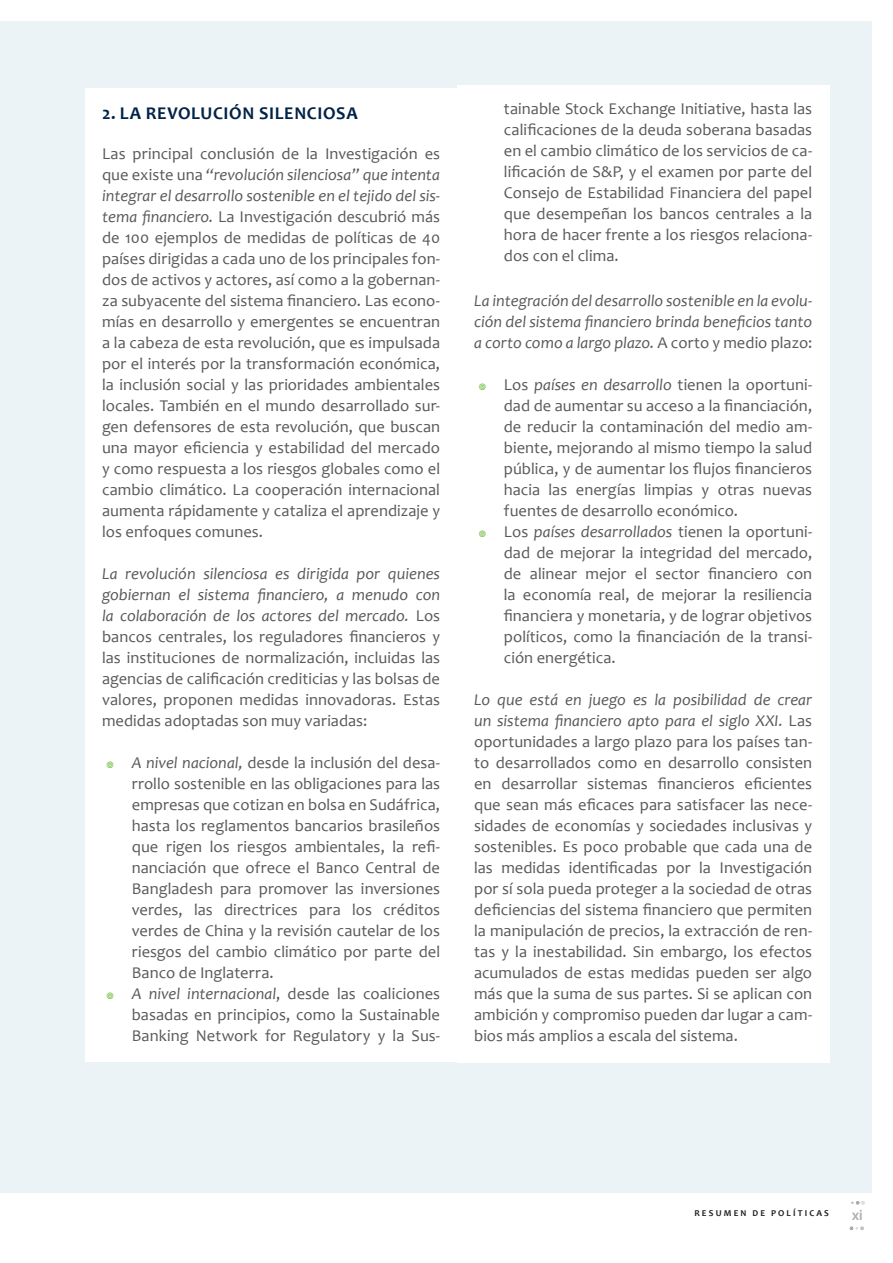
<style>
.page{position:relative;width:893px;height:1263px;background:#fff}
.page>*{position:absolute;margin:0;border:0;box-sizing:border-box;transform-origin:0 0}
.t1{font:700 18px "Candara";letter-spacing:.035em;color:#002347}
.t2{font:16.5px/21px "Candara";color:#58595b;text-align:justify}
.t3{font:italic 16.5px/21px "Candara";color:#58595b;text-align:justify}
.t4{font:15px "Myriad Pro";color:#b0b2b4}
.t5{font:700 9px "Candara";letter-spacing:.24em;color:#231f20}
.s1{font-style:italic}
.s2{font-style:normal}
</style>
<div class="page">
<div style="left:0;top:21px;width:872px;height:1172px;background:#ecf3f6"></div>
<svg style="left:850px;top:1226px;width:14px;height:4px"></svg>
<svg style="left:851px;top:1201px;width:14px;height:4px"></svg>
<div style="left:85px;top:89px;width:372px;height:973px;background:#fff"></div>
<div style="left:457px;top:85px;width:372px;height:977px;background:#fff"></div>
<p class="t1" style="left:102px;top:102px;width:257px">2. LA REVOLUCIÓN SILENCIOSA</p>
<p class="t2" style="left:102px;top:143px;width:340px">Las principal conclusión de la Investigación es que existe una <span class="s1">“revolución silenciosa” que intenta integrar el desarrollo sostenible en el tejido del sis&shy;tema financiero.</span> La Investigación descubrió más de 100 ejemplos de medidas de políticas de 40 países dirigidas a cada uno de los principales fon&shy;dos de activos y actores, así como a la gobernan&shy;za subyacente del sistema financiero. Las econo&shy;mías en desarrollo y emergentes se encuentran a la cabeza de esta revolución, que es impulsada por el interés por la transformación económica, la inclusión social y las prioridades ambientales locales. También en el mundo desarrollado sur&shy;gen defensores de esta revolución, que buscan una mayor eficiencia y estabilidad del mercado y como respuesta a los riesgos globales como el cambio climático. La cooperación internacional aumenta rápidamente y cataliza el aprendizaje y los enfoques comunes.</p>
<p class="t2" style="left:102px;top:563px;width:340px"><span class="s1">La revolución silenciosa es dirigida por quienes gobiernan el sistema financiero, a menudo con la colaboración de los actores del mercado.</span> Los bancos centrales, los reguladores financieros y las instituciones de normalización, incluidas las agencias de calificación crediticias y las bolsas de valores, proponen medidas innovadoras. Estas medidas adoptadas son muy variadas:</p>
<p class="t2" style="left:132px;top:752px;width:310px;text-align:left"><span class="s1">A nivel nacional,</span> desde la inclusión del desa&shy;rrollo sostenible en las obligaciones para las empresas que cotizan en bolsa en Sudáfrica, hasta los reglamentos bancarios brasileños que rigen los riesgos ambientales, la refi&shy;nanciación que ofrece el Banco Central de Bangladesh para promover las inversiones verdes, las directrices para los créditos verdes de China y la revisión cautelar de los riesgos del cambio climático por parte del Banco de Inglaterra.<br><span class="s1">A nivel internacional</span>, desde las coaliciones basadas en principios, como la Sustainable Banking Network for Regulatory y la Sus-</p>
<p class="t2" style="left:504px;top:98px;width:310px">tainable Stock Exchange Initiative, hasta las calificaciones de la deuda soberana basadas en el cambio climático de los servicios de ca&shy;lificación de S&amp;P, y el examen por parte del Consejo de Estabilidad Financiera del papel que desempeñan los bancos centrales a la hora de hacer frente a los riesgos relaciona&shy;dos con el clima.</p>
<p class="t3" style="left:474px;top:290px;width:340px">La integración del desarrollo sostenible en la evolu&shy;ción del sistema financiero brinda beneficios tanto a corto como a largo plazo. <span class="s2">A corto y medio plazo:</span></p>
<p class="t2" style="left:504px;top:374px;width:310px;text-align:left">Los <span class="s1">países en desarrollo</span> tienen la oportuni&shy;dad de aumentar su acceso a la financiación, de reducir la contaminación del medio am&shy;biente, mejorando al mismo tiempo la salud pública, y de aumentar los flujos financieros hacia las energías limpias y otras nuevas fuentes de desarrollo económico.<br>Los <span class="s1">países desarrollados</span> tienen la oportuni&shy;dad de mejorar la integridad del mercado, de alinear mejor el sector financiero con la economía real, de mejorar la resiliencia financiera y monetaria, y de lograr objetivos políticos, como la financiación de la transi&shy;ción energética.</p>
<p class="t2" style="left:474px;top:689px;width:340px"><span class="s1">Lo que está en juego es la posibilidad de crear un sistema financiero apto para el siglo XXI.</span> Las oportunidades a largo plazo para los países tan&shy;to desarrollados como en desarrollo consisten en desarrollar sistemas financieros eficientes que sean más eficaces para satisfacer las nece&shy;sidades de economías y sociedades inclusivas y sostenibles. Es poco probable que cada una de las medidas identificadas por la Investigación por sí sola pueda proteger a la sociedad de otras deficiencias del sistema financiero que permiten la manipulación de precios, la extracción de ren&shy;tas y la inestabilidad. Sin embargo, los efectos acumulados de estas medidas pueden ser algo más que la suma de sus partes. Si se aplican con ambición y compromiso pueden dar lugar a cam&shy;bios más amplios a escala del sistema.</p>
<p class="t5" style="left:694px;top:1207px;width:136px">RESUMEN DE POLÍTICAS</p>
<p class="t4" style="left:852px;top:1205px;width:12px">xi</p>
</div>
